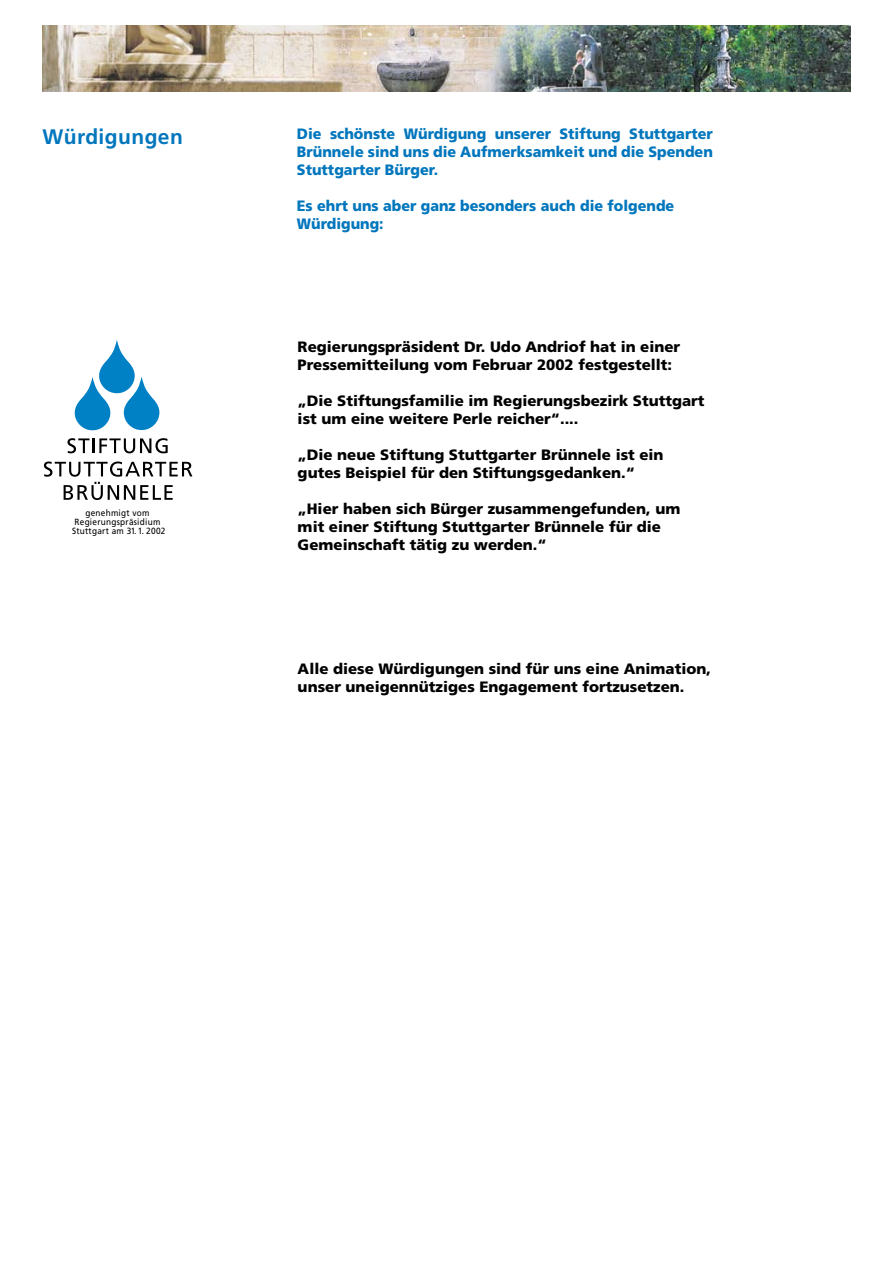
<style>
.page{position:relative;width:893px;height:1263px;background:#fff}
.page>*{position:absolute;margin:0;border:0;box-sizing:border-box;transform-origin:0 0}
.t1{font:700 21px "Frutiger";letter-spacing:.02em;color:#0076bd}
.t2{font:900 15px/18px "Frutiger";color:#000}
.t3{font:900 15px/18px "Frutiger";color:#0076bd;text-align:justify;scale:.96 1}
.t4{font:900 15px/18px "Frutiger";color:#0076bd;scale:.95 1}
.t5{font:9px/9px "Frutiger";letter-spacing:.03em;color:#000;text-align:center;scale:.92 1}
</style>
<div class="page">
<img style="left:43px;top:26px;width:807px;height:66px">
<svg style="left:75px;top:340px;width:84px;height:90px"></svg>
<svg style="left:67px;top:438px;width:101px;height:15px"></svg>
<svg style="left:44px;top:461px;width:148px;height:39px"></svg>
<h1 class="t1" style="left:43px;top:124px;width:142px">Würdigungen</h1>
<p class="t3" style="left:297px;top:125px;width:435px">Die schönste Würdigung unserer Stiftung Stuttgarter Brünnele sind uns die Aufmerksamkeit und die Spenden Stuttgarter Bürger.</p>
<p class="t4" style="left:297px;top:197px;width:399px">Es ehrt uns aber ganz besonders auch die folgende<br>Würdigung:</p>
<p class="t5" style="left:72px;top:508px;width:103px">genehmigt vom<br>Regierungspräsidium<br>Stuttgart am 31. 1. 2002</p>
<p class="t2" style="left:298px;top:337px;width:384px">Regierungspräsident Dr. Udo Andriof hat in einer<br>Pressemitteilung vom Februar 2002 festgestellt:</p>
<p class="t2" style="left:298px;top:391px;width:408px">„Die Stiftungsfamilie im Regierungsbezirk Stuttgart ist um eine weitere Perle reicher“....</p>
<p class="t2" style="left:298px;top:445px;width:367px">„Die neue Stiftung Stuttgarter Brünnele ist ein gutes Beispiel für den Stiftungsgedanken.“</p>
<p class="t2" style="left:298px;top:499px;width:384px">„Hier haben sich Bürger zusammengefunden, um mit einer Stiftung Stuttgarter Brünnele für die<br>Gemeinschaft tätig zu werden.“</p>
<p class="t2" style="left:298px;top:659px;width:415px">Alle diese Würdigungen sind für uns eine Animation, unser uneigennütziges Engagement fortzusetzen.</p>
</div>
